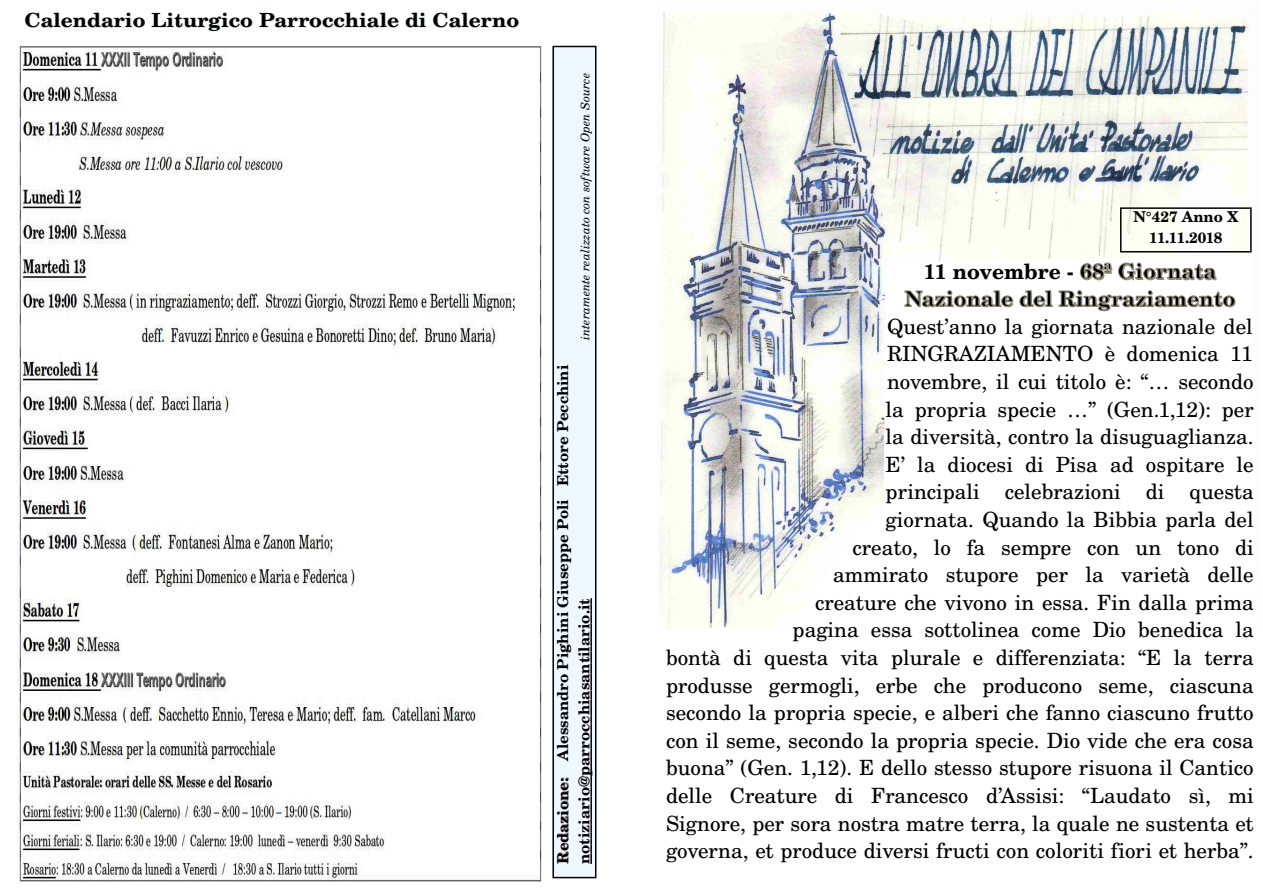
<style>
.page{position:relative;width:1263px;height:893px;background:#fff}
.page>*{position:absolute;margin:0;border:0;box-sizing:border-box;transform-origin:0 0}
.t1{font:21px/27.6px "Century Sch L Roma";color:#000;text-align:right}
.t2{font:700 21px/27.6px "Century Sch L";color:#000;text-align:center}
.t3{font:700 19.5px "Century Sch L";color:#000;scale:1.07 1}
.t4{font:700 15px/21.6px "Century Sch L";color:#000}
.t5{font:italic 12px "Century Sch L";color:#000}
.s1{color:#e0eeee}
.s2{color:#8a8b8b}
.s3{color:#8b8878}
</style>
<div class="page">
<img style="left:660px;top:11px;width:592px;height:244px">
<div style="left:553px;top:46px;width:43px;height:831px;background:#f0f8ff"></div>
<svg style="left:590px;top:598px;width:2px;height:266px"></svg>
<div style="left:552px;top:46px;width:44px;height:832px;border:2px solid #000"></div>
<svg style="left:659px;top:255px;width:569px;height:375px"></svg>
<div style="left:1120px;top:207px;width:131px;height:46px;border:2px solid #000"></div>
<img style="left:17px;top:45px;width:525px;height:838px">
<p class="t3" style="left:26px;top:8px;width:463px"><span class="s1">C</span>alendario Liturgico <span class="s1">P</span>arrocchiale di <span class="s1">C</span>alerno</p>
<p class="t5" style="left:578px;top:340px;width:269px;rotate:-90deg">interamente realizzato con software Open Source</p>
<p class="t4" style="left:552px;top:864px;width:501px;rotate:-90deg"><span class="s2">Reda</span>zi<span class="s2">one</span>: Alessandro Pighini Giuseppe Poli Ettore Pecchini notiziario@parrocchiasantilario.it</p>
<p class="t4" style="left:1133px;top:206px;width:106px;text-align:center">N°427 Anno X<br>11.11.2018</p>
<p class="t2" style="left:906px;top:258px;width:331px">11 novembre - 68ª <span class="s3">G</span>iornata<br><span class="s3">N</span>azionale del <span class="s3">R</span>ingrazia<span class="s3">m</span>ento</p>
<p class="t1" style="left:666px;top:313px;width:589px">Quest’anno la giornata nazionale del<br>RINGRAZIAMENTO è domenica 11<br>novembre, il cui titolo è: “… secondo<br>la propria specie …” (Gen.1,12): per<br>la diversità, contro la disuguaglianza.<br>E’ la diocesi di Pisa ad ospitare le<br>principali celebrazioni di questa<br>giornata. Quando la Bibbia parla del<br>creato, lo fa sempre con un tono di<br>ammirato stupore per la varietà delle<br>creature che vivono in essa. Fin dalla prima<br>pagina essa sottolinea come Dio benedica la<br>bontà di questa vita plurale e differenziata: “E la terra produsse germogli, erbe che producono seme, ciascuna secondo la propria specie, e alberi che fanno ciascuno frutto con il seme, secondo la propria specie. Dio vide che era cosa buona” (Gen. 1,12). E dello stesso stupore risuona il Cantico delle Creature di Francesco d’Assisi: “Laudato sì, mi Signore, per sora nostra matre terra, la quale ne sustenta et governa, et produce diversi fructi con coloriti fiori et herba”.</p>
</div>
